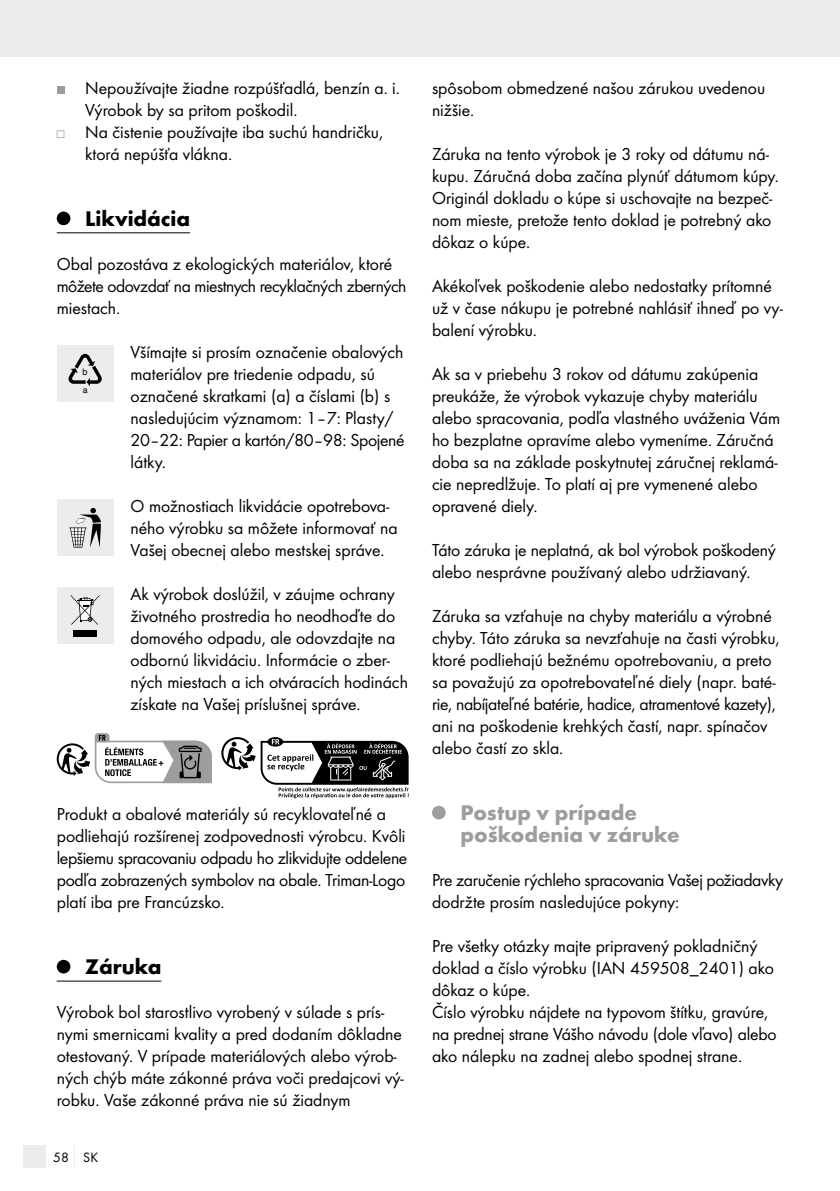
<style>
.page{position:relative;width:840px;height:1191px;background:#fff}
.page>*{position:absolute;margin:0;border:0;box-sizing:border-box;transform-origin:0 0}
.t1{font:700 22px/22px "Futura";color:#9c9d9d}
.t2{font:700 22px "Futura";color:#000}
.t3{font:18px/22px "Futura Boo";color:#000}
.t4{font:18px/22px "Futura Boo";letter-spacing:-.02em;color:#000}
.t5{font:14px "Futura Boo";color:#000}
.t6{font:9px "Helvetica";color:#000}
.t7{font:8.8px "Helvetica";color:#000}
</style>
<div class="page">
<div style="left:0;top:0;width:839px;height:57px;background:#ececec"></div>
<div style="left:23px;top:1145px;width:22px;height:23px;background:#ececec"></div>
<svg style="left:74px;top:1146px;width:1px;height:22px"></svg>
<hr style="left:57px;top:232px;width:133px;height:1px;background:#000">
<hr style="left:57px;top:980px;width:104px;height:1px;background:#000">
<div style="left:57px;top:86px;width:7px;height:8px;background:#9c9d9d"></div>
<svg style="left:57px;top:130px;width:7px;height:8px"></svg>
<div style="left:57px;top:211px;width:13px;height:14px;background:#000;border-radius:50%"></div>
<div style="left:57px;top:345px;width:56px;height:57px;background:#ececec"></div>
<svg style="left:68px;top:354px;width:34px;height:32px"></svg>
<div style="left:57px;top:499px;width:56px;height:57px;background:#ececec"></div>
<svg style="left:69px;top:508px;width:32px;height:39px"></svg>
<div style="left:57px;top:587px;width:56px;height:57px;background:#ececec"></div>
<div style="left:73px;top:630px;width:24px;height:7px;background:#000"></div>
<svg style="left:71px;top:595px;width:28px;height:30px"></svg>
<svg style="left:57px;top:733px;width:155px;height:50px"></svg>
<svg style="left:221px;top:737px;width:187px;height:61px"></svg>
<div style="left:57px;top:959px;width:13px;height:14px;background:#000;border-radius:50%"></div>
<div style="left:432px;top:805px;width:13px;height:14px;background:#9c9d9d;border-radius:50%"></div>
<p class="t3" style="left:85px;top:77px;width:316px">Nepoužívajte žiadne rozpúšťadlá, benzín a. i.<br>Výrobok by sa pritom poškodil.<br>Na čistenie používajte iba suchú handričku, ktorá nepúšťa vlákna.</p>
<p class="t2" style="left:85px;top:205px;width:106px">Likvidácia</p>
<p class="t3" style="left:57px;top:253px;width:351px">Obal pozostáva z ekologických materiálov, ktoré môžete odovzdať na miestnych recyklačných zberných miestach.</p>
<p class="t6" style="left:83px;top:365px;width:7px">b</p>
<p class="t7" style="left:83px;top:383px;width:6px">a</p>
<p class="t3" style="left:130px;top:341px;width:275px">Všímajte si prosím označenie obalových materiálov pre triedenie odpadu, sú označené skratkami (a) a číslami (b) s nasledujúcim významom: 1–7: Plasty/ 20–22: Papier a kartón/80–98: Spojené látky.</p>
<p class="t3" style="left:130px;top:495px;width:268px">O možnostiach likvidácie opotrebova&shy;ného výrobku sa môžete informovať na<br>Vašej obecnej alebo mestskej správe.</p>
<p class="t3" style="left:130px;top:583px;width:279px">Ak výrobok doslúžil, v záujme ochrany životného prostredia ho neodhoďte do domového odpadu, ale odovzdajte na odbornú likvidáciu. Informácie o zber&shy;ných miestach a ich otváracích hodinách získate na Vašej príslušnej správe.</p>
<p class="t3" style="left:57px;top:803px;width:352px">Produkt a obalové materiály sú recyklovateľné a podliehajú rozšírenej zodpovednosti výrobcu. Kvôli lepšiemu spracovaniu odpadu ho zlikvidujte oddelene podľa zobrazených symbolov na obale. Triman-Logo platí iba pre Francúzsko.</p>
<p class="t2" style="left:85px;top:953px;width:78px">Záruka</p>
<p class="t3" style="left:57px;top:1001px;width:348px">Výrobok bol starostlivo vyrobený v súlade s prís&shy;nymi smernicami kvality a pred dodaním dôkladne otestovaný. V prípade materiálových alebo výrob&shy;ných chýb máte zákonné práva voči predajcovi vý&shy;robku. Vaše zákonné práva nie sú žiadnym</p>
<p class="t5" style="left:53px;top:1149px;width:46px">58 SK</p>
<p class="t3" style="left:432px;top:77px;width:334px">spôsobom obmedzené našou zárukou uvedenou nižšie.</p>
<p class="t3" style="left:432px;top:143px;width:348px">Záruka na tento výrobok je 3 roky od dátumu ná&shy;kupu. Záručná doba začína plynúť dátumom kúpy.<br>Originál dokladu o kúpe si uschovajte na bezpeč&shy;nom mieste, pretože tento doklad je potrebný ako dôkaz o kúpe.</p>
<p class="t3" style="left:432px;top:275px;width:352px">Akékoľvek poškodenie alebo nedostatky prítomné už v čase nákupu je potrebné nahlásiť ihneď po vy&shy;balení výrobku.</p>
<p class="t3" style="left:432px;top:363px;width:349px">Ak sa v priebehu 3 rokov od dátumu zakúpenia preukáže, že výrobok vykazuje chyby materiálu alebo spracovania, podľa vlastného uváženia Vám ho bezplatne opravíme alebo vymeníme. Záručná doba sa na základe poskytnutej záručnej reklamá&shy;cie nepredlžuje. To platí aj pre vymenené alebo opravené diely.</p>
<p class="t3" style="left:432px;top:539px;width:345px">Táto záruka je neplatná, ak bol výrobok poškodený alebo nesprávne používaný alebo udržiavaný.</p>
<p class="t3" style="left:432px;top:605px;width:349px">Záruka sa vzťahuje na chyby materiálu a výrobné chyby. Táto záruka sa nevzťahuje na časti výrobku, ktoré podliehajú bežnému opotrebovaniu, a preto sa považujú za opotrebovateľné diely (napr. baté&shy;rie, nabíjateľné batérie, hadice, atramentové kazety), ani na poškodenie krehkých častí, napr. spínačov alebo častí zo skla.</p>
<p class="t1" style="left:460px;top:801px;width:221px">Postup v prípade poškodenia v záruke</p>
<p class="t4" style="left:432px;top:869px;width:352px">Pre zaručenie rýchleho spracovania Vašej požiadavky dodržte prosím nasledujúce pokyny:</p>
<p class="t3" style="left:432px;top:935px;width:346px">Pre všetky otázky majte pripravený pokladničný doklad a číslo výrobku (IAN 459508_2401) ako dôkaz o kúpe.<br>Číslo výrobku nájdete na typovom štítku, gravúre, na prednej strane Vášho návodu (dole vľavo) alebo ako nálepku na zadnej alebo spodnej strane.</p>
</div>
